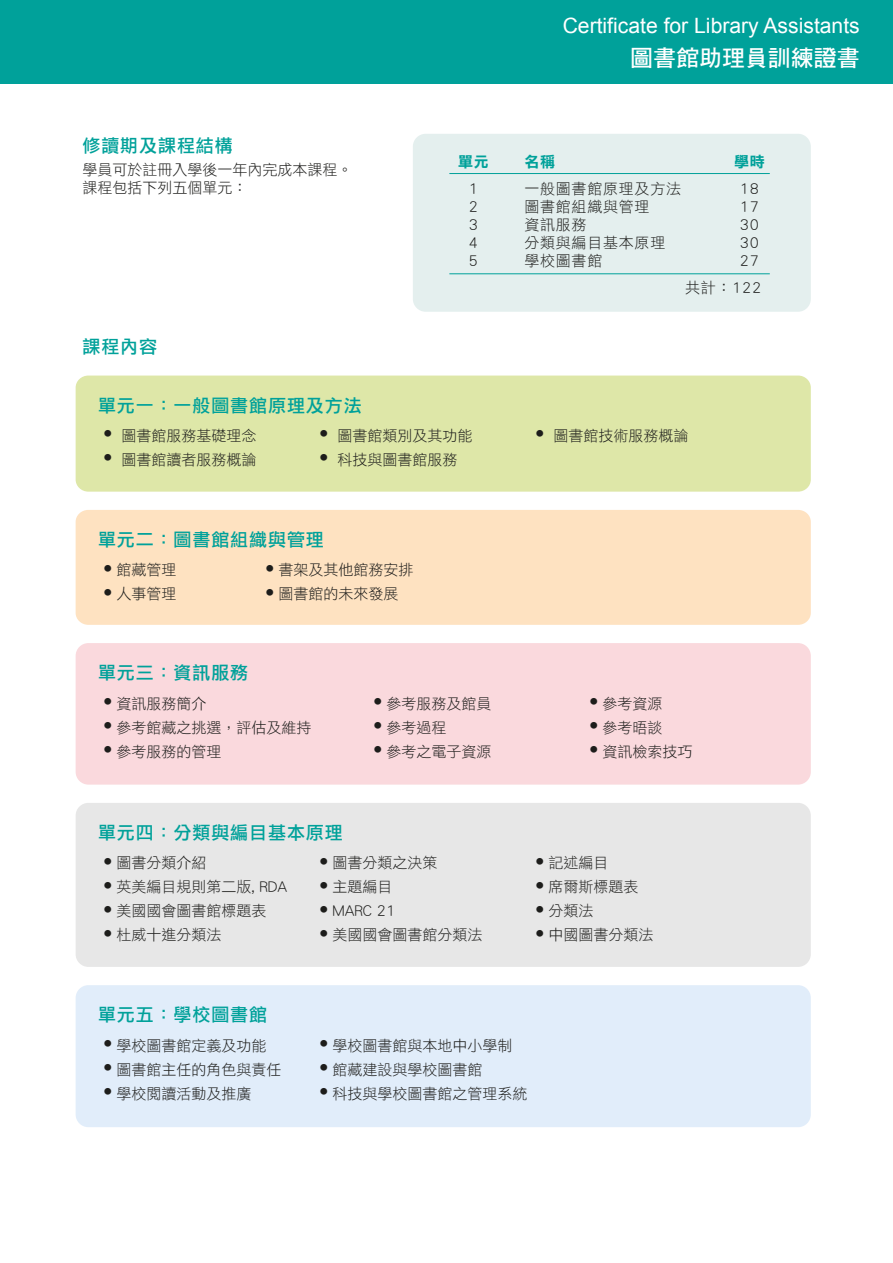
<style>
.page{position:relative;width:893px;height:1263px;background:#fff}
.page>*{position:absolute;margin:0;border:0;box-sizing:border-box;transform-origin:0 0}
.t1{font:22.95px "DF Hei HK W7";color:#fff}
.t2{font:21.15px "Arial";color:#fff}
.t3{font:18px "DF Li Hei HK W5";letter-spacing:.05em;color:#00a19a}
.t4{font:15px/26.8px "DF Li Hei HK W3";color:#1d1d1b;text-align:right}
.t5{font:15px "DF Li Hei HK W3";letter-spacing:.05em;color:#1d1d1b}
.t6{font:15px "DF Li Hei HK W7";color:#00a19a}
</style>
<div class="page">
<div style="left:0;top:0;width:893px;height:83px;background:#00a19a"></div>
<div style="left:76px;top:376px;width:735px;height:116px;background:#dee7a8;border-radius:12px"></div>
<div style="left:76px;top:510px;width:735px;height:115px;background:#fee2c1;border-radius:12px"></div>
<div style="left:76px;top:643px;width:735px;height:142px;background:#fad9dd;border-radius:13px"></div>
<div style="left:76px;top:803px;width:735px;height:164px;background:#e7e7e7;border-radius:13px"></div>
<div style="left:76px;top:985px;width:735px;height:142px;background:#e1edfa;border-radius:13px"></div>
<div style="left:413px;top:134px;width:398px;height:178px;background:#e4efee;border-radius:13px"></div>
<hr style="left:449px;top:173px;width:321px;height:1px;background:#00a19a">
<hr style="left:449px;top:273px;width:321px;height:1px;background:#00a19a">
<p class="t3" style="left:82px;top:136px;width:152px">修讀期及課程結構</p>
<p class="t4" style="left:82px;top:160px;width:271px;line-height:18px;text-align:left">學員可於註冊入學後一年內完成本課程。課程包括下列五個單元：</p>
<p class="t3" style="left:82px;top:337px;width:76px">課程內容</p>
<h2 class="t2" style="left:563px;top:11px;width:299px">Certificate for Library Assistants</h2>
<h1 class="t1" style="left:630px;top:45px;width:231px">圖書館助理員訓練證書</h1>
<p class="t6" style="left:458px;top:153px;width:32px">單元</p>
<p class="t6" style="left:524px;top:153px;width:32px">名稱</p>
<p class="t6" style="left:734px;top:153px;width:32px">學時</p>
<p class="t4" style="left:469px;top:175px;width:11px">1</p>
<p class="t5" style="left:524px;top:180px;width:158px">一般圖書館原理及方法</p>
<p class="t4" style="left:740px;top:175px;width:21px">18</p>
<p class="t4" style="left:469px;top:193px;width:11px">2</p>
<p class="t5" style="left:524px;top:198px;width:127px">圖書館組織與管理</p>
<p class="t4" style="left:740px;top:193px;width:21px">17</p>
<p class="t4" style="left:469px;top:211px;width:11px">3</p>
<p class="t4" style="left:524px;top:211px;width:64px">資訊服務</p>
<p class="t4" style="left:740px;top:211px;width:21px">30</p>
<p class="t4" style="left:469px;top:229px;width:11px">4</p>
<p class="t5" style="left:524px;top:234px;width:143px">分類與編目基本原理</p>
<p class="t4" style="left:740px;top:229px;width:21px">30</p>
<p class="t4" style="left:469px;top:247px;width:11px">5</p>
<p class="t4" style="left:524px;top:247px;width:79px">學校圖書館</p>
<p class="t4" style="left:685px;top:247px;width:78px">27<br>共計：122</p>
<p class="t3" style="left:98px;top:395px;width:265px">單元一：一般圖書館原理及方法</p>
<p class="t4" style="left:104px;top:422px;width:154px"><sup>●</sup> 圖書館服務基礎理念</p>
<p class="t4" style="left:320px;top:422px;width:154px"><sup>●</sup> 圖書館類別及其功能</p>
<p class="t4" style="left:536px;top:422px;width:154px"><sup>●</sup> 圖書館技術服務概論</p>
<p class="t4" style="left:104px;top:446px;width:154px"><sup>●</sup> 圖書館讀者服務概論</p>
<p class="t4" style="left:320px;top:446px;width:139px"><sup>●</sup> 科技與圖書館服務</p>
<p class="t3" style="left:98px;top:530px;width:227px">單元二：圖書館組織與管理</p>
<p class="t4" style="left:104px;top:556px;width:74px"><sup>●</sup> 館藏管理</p>
<p class="t4" style="left:266px;top:556px;width:149px"><sup>●</sup> 書架及其他館務安排</p>
<p class="t4" style="left:104px;top:580px;width:74px"><sup>●</sup> 人事管理</p>
<p class="t4" style="left:266px;top:580px;width:134px"><sup>●</sup> 圖書館的未來發展</p>
<p class="t3" style="left:98px;top:663px;width:152px">單元三：資訊服務</p>
<p class="t4" style="left:104px;top:689px;width:104px"><sup>●</sup> 資訊服務簡介</p>
<p class="t4" style="left:374px;top:689px;width:119px"><sup>●</sup> 參考服務及館員</p>
<p class="t4" style="left:590px;top:689px;width:74px"><sup>●</sup> 參考資源</p>
<p class="t4" style="left:104px;top:713px;width:209px"><sup>●</sup> 參考館藏之挑選，評估及維持</p>
<p class="t4" style="left:374px;top:713px;width:74px"><sup>●</sup> 參考過程</p>
<p class="t4" style="left:590px;top:713px;width:74px"><sup>●</sup> 參考晤談</p>
<p class="t4" style="left:104px;top:737px;width:119px"><sup>●</sup> 參考服務的管理</p>
<p class="t4" style="left:374px;top:737px;width:119px"><sup>●</sup> 參考之電子資源</p>
<p class="t4" style="left:590px;top:737px;width:104px"><sup>●</sup> 資訊檢索技巧</p>
<p class="t3" style="left:98px;top:823px;width:246px">單元四：分類與編目基本原理</p>
<p class="t4" style="left:104px;top:849px;width:104px"><sup>●</sup> 圖書分類介紹</p>
<p class="t4" style="left:320px;top:849px;width:119px"><sup>●</sup> 圖書分類之決策</p>
<p class="t4" style="left:536px;top:849px;width:74px"><sup>●</sup> 記述編目</p>
<p class="t4" style="left:104px;top:873px;width:185px"><sup>●</sup> 英美編目規則第二版, RDA</p>
<p class="t4" style="left:320px;top:873px;width:74px"><sup>●</sup> 主題編目</p>
<p class="t4" style="left:536px;top:873px;width:104px"><sup>●</sup> 席爾斯標題表</p>
<p class="t4" style="left:104px;top:897px;width:164px"><sup>●</sup> 美國國會圖書館標題表</p>
<p class="t4" style="left:320px;top:897px;width:77px"><sup>●</sup> MARC 21</p>
<p class="t4" style="left:536px;top:897px;width:59px"><sup>●</sup> 分類法</p>
<p class="t4" style="left:104px;top:921px;width:119px"><sup>●</sup> 杜威十進分類法</p>
<p class="t4" style="left:320px;top:921px;width:164px"><sup>●</sup> 美國國會圖書館分類法</p>
<p class="t4" style="left:536px;top:921px;width:119px"><sup>●</sup> 中國圖書分類法</p>
<p class="t3" style="left:98px;top:1005px;width:171px">單元五：學校圖書館</p>
<p class="t4" style="left:104px;top:1031px;width:164px"><sup>●</sup> 學校圖書館定義及功能</p>
<p class="t4" style="left:320px;top:1031px;width:194px"><sup>●</sup> 學校圖書館與本地中小學制</p>
<p class="t4" style="left:104px;top:1055px;width:179px"><sup>●</sup> 圖書館主任的角色與責任</p>
<p class="t4" style="left:320px;top:1055px;width:164px"><sup>●</sup> 館藏建設與學校圖書館</p>
<p class="t4" style="left:104px;top:1079px;width:149px"><sup>●</sup> 學校閱讀活動及推廣</p>
<p class="t4" style="left:320px;top:1079px;width:209px"><sup>●</sup> 科技與學校圖書館之管理系統</p>
</div>
